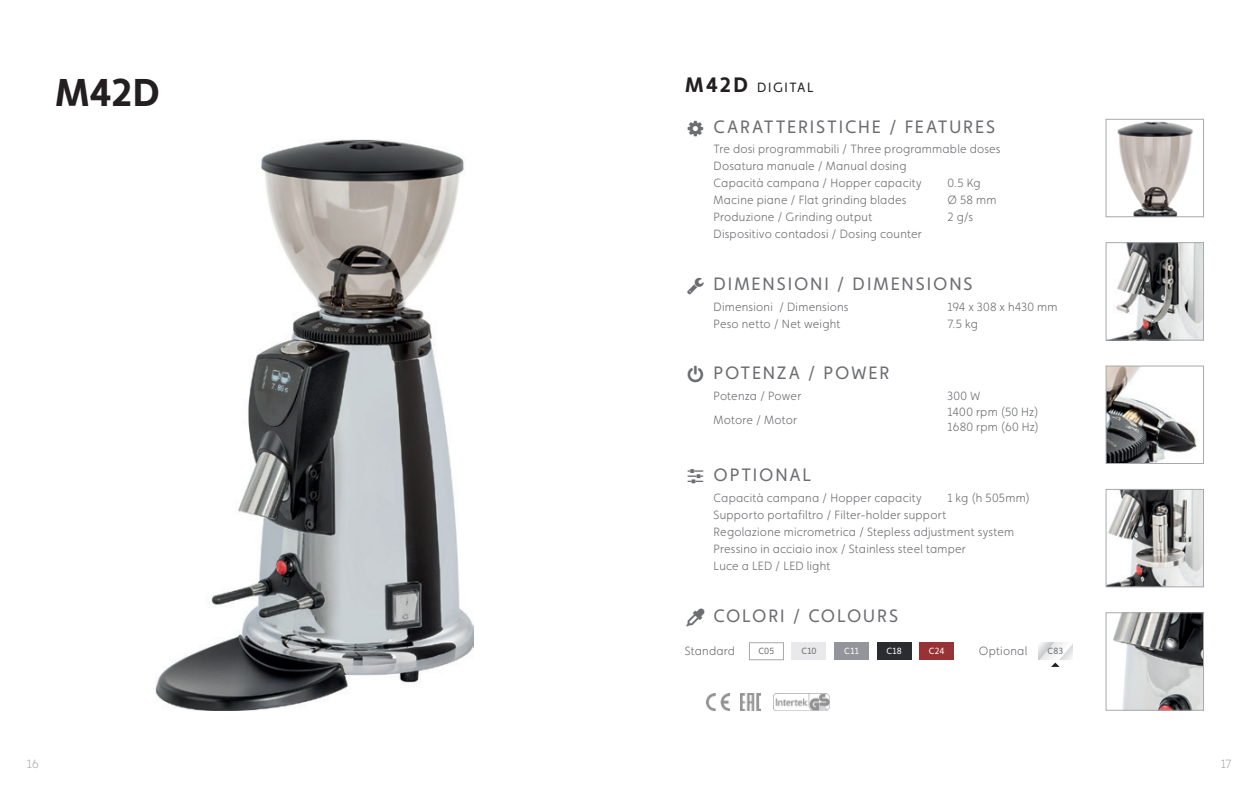
<style>
.page{position:relative;width:1259px;height:787px;background:#fff}
.page>*{position:absolute;margin:0;border:0;box-sizing:border-box;transform-origin:0 0}
.t1{font:700 39px "Faricy New";color:#231f20}
.t2{font:18px "Faricy New";letter-spacing:.105em;color:#6c6d70}
.t3{font:13.5px "Faricy New";letter-spacing:.115em;color:#231f20}
.t4{font:300 12px/17px "Faricy New";letter-spacing:.02em;color:#6c6d70}
.t5{font:300 12px "Faricy New";color:#a8a9ad}
.t6{font:9px "Faricy New";letter-spacing:.02em;color:#6c6d70}
.t7{font:9px "Faricy New";letter-spacing:.025em;color:#fff}
.s1{font-weight:700;font-size:21px}
</style>
<div class="page">
<img style="left:156px;top:140px;width:317px;height:570px">
<img style="left:1117px;top:121px;width:76px;height:94px">
<div style="left:1106px;top:119px;width:97px;height:98px;border:1px solid #a8a9ad"></div>
<img style="left:1108px;top:368px;width:89px;height:93px">
<div style="left:1106px;top:366px;width:97px;height:97px;border:1px solid #a8a9ad"></div>
<img style="left:1108px;top:491px;width:93px;height:94px">
<div style="left:1106px;top:489px;width:97px;height:98px;border:1px solid #a8a9ad"></div>
<img style="left:1115px;top:244px;width:86px;height:94px">
<div style="left:1106px;top:242px;width:97px;height:98px;border:1px solid #a8a9ad"></div>
<img style="left:1113px;top:614px;width:88px;height:94px">
<div style="left:1106px;top:612px;width:97px;height:98px;border:1px solid #a8a9ad"></div>
<div style="left:749px;top:642px;width:34px;height:18px;border:1px solid #a8a9ad"></div>
<div style="left:792px;top:642px;width:34px;height:17px;background:#e9e9eb"></div>
<div style="left:834px;top:642px;width:34px;height:17px;background:#93959a"></div>
<div style="left:877px;top:642px;width:34px;height:17px;background:#2a2c2f"></div>
<div style="left:919px;top:642px;width:34px;height:17px;background:#993235"></div>
<svg style="left:1038px;top:642px;width:34px;height:17px"></svg>
<svg style="left:1051px;top:662px;width:8px;height:5px"></svg>
<img style="left:706px;top:693px;width:24px;height:17px">
<img style="left:740px;top:693px;width:20px;height:17px">
<img style="left:773px;top:693px;width:56px;height:17px">
<h1 class="t1" style="left:55px;top:69px;width:106px">M42D</h1>
<p class="t3" style="left:685px;top:80px;width:130px"><span class="s1">M42D</span> DIGITAL</p>
<h2 class="t2" style="left:713px;top:116px;width:283px">CARATTERISTICHE / FEATURES</h2>
<p class="t4" style="left:713px;top:141px;width:288px">Tre dosi programmabili / Three programmable doses<br>Dosatura manuale / Manual dosing<br>Capacità campana / Hopper capacity</p>
<p class="t4" style="left:947px;top:175px;width:35px">0.5 Kg</p>
<p class="t4" style="left:713px;top:192px;width:194px">Macine piane / Flat grinding blades</p>
<p class="t4" style="left:947px;top:192px;width:50px">Ø 58 mm</p>
<p class="t4" style="left:713px;top:209px;width:160px">Produzione / Grinding output</p>
<p class="t4" style="left:947px;top:209px;width:27px">2 g/s</p>
<p class="t4" style="left:713px;top:226px;width:210px">Dispositivo contadosi / Dosing counter</p>
<h2 class="t2" style="left:713px;top:273px;width:261px">DIMENSIONI / DIMENSIONS</h2>
<p class="t4" style="left:713px;top:298px;width:136px">Dimensioni / Dimensions</p>
<p class="t4" style="left:947px;top:298px;width:111px">194 x 308 x h430 mm</p>
<p class="t4" style="left:713px;top:315px;width:128px">Peso netto / Net weight</p>
<p class="t4" style="left:947px;top:315px;width:32px">7.5 kg</p>
<h2 class="t2" style="left:713px;top:362px;width:177px">POTENZA / POWER</h2>
<p class="t4" style="left:713px;top:387px;width:89px">Potenza / Power</p>
<p class="t4" style="left:947px;top:387px;width:35px">300 W</p>
<p class="t4" style="left:713px;top:411px;width:85px">Motore / Motor</p>
<p class="t4" style="left:947px;top:405px;width:93px;line-height:14.4px">1400 rpm (50 Hz)<br>1680 rpm (60 Hz)</p>
<h2 class="t2" style="left:713px;top:464px;width:99px">OPTIONAL</h2>
<p class="t4" style="left:713px;top:489px;width:210px">Capacità campana / Hopper capacity</p>
<p class="t4" style="left:947px;top:489px;width:84px">1 kg (h 505mm)</p>
<p class="t4" style="left:713px;top:506px;width:302px">Supporto portafiltro / Filter-holder support Regolazione micrometrica / Stepless adjustment system Pressino in acciaio inox / Stainless steel tamper<br>Luce a LED / LED light</p>
<h2 class="t2" style="left:713px;top:605px;width:186px">COLORI / COLOURS</h2>
<p class="t4" style="left:685px;top:642px;width:52px">Standard</p>
<p class="t6" style="left:758px;top:646px;width:17px">C05</p>
<p class="t6" style="left:801px;top:646px;width:17px">C10</p>
<p class="t7" style="left:844px;top:646px;width:16px">C11</p>
<p class="t7" style="left:886px;top:646px;width:17px">C18</p>
<p class="t7" style="left:928px;top:646px;width:17px">C24</p>
<p class="t4" style="left:979px;top:642px;width:50px">Optional</p>
<p class="t6" style="left:1047px;top:646px;width:17px">C83</p>
<p class="t5" style="left:27px;top:757px;width:13px">16</p>
<p class="t5" style="left:1220px;top:757px;width:12px">17</p>
</div>
